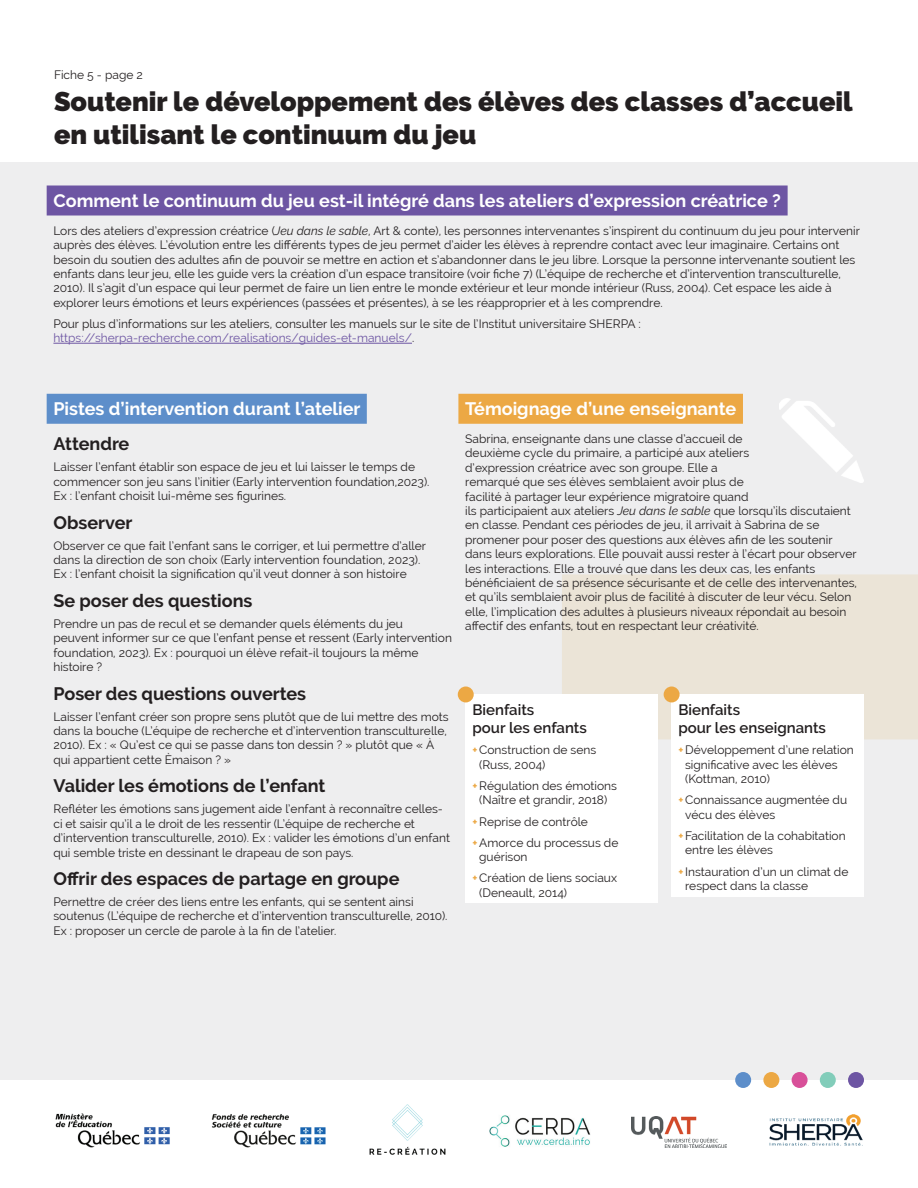
<style>
.page{position:relative;width:918px;height:1188px;background:#fff}
.page>*{position:absolute;margin:0;border:0;box-sizing:border-box;transform-origin:0 0}
.t1{font:900 27px/32.4px "Raleway";color:#231f20}
.t2{font:700 18px "Raleway";color:#fff}
.t3{font:700 18px "Raleway";color:#231f20}
.t4{font:600 15px/18px "Raleway";color:#231f20}
.t5{font:12px/14.4px "Raleway";color:#231f20}
.s1{font-style:italic}
.s2{color:#6d55a3}
.s3{font-weight:700;color:#eca844}
</style>
<div class="page">
<div style="left:0;top:162px;width:918px;height:918px;background:#eeeeef"></div>
<div style="left:735px;top:1072px;width:16px;height:16px;background:#5d8eca;border-radius:50%"></div>
<div style="left:763px;top:1072px;width:16px;height:16px;background:#eca844;border-radius:50%"></div>
<div style="left:792px;top:1072px;width:16px;height:16px;background:#d85099;border-radius:50%"></div>
<div style="left:820px;top:1072px;width:16px;height:16px;background:#82cdba;border-radius:50%"></div>
<div style="left:848px;top:1072px;width:16px;height:16px;background:#6d55a3;border-radius:50%"></div>
<img style="left:489px;top:1115px;width:101px;height:32px">
<img style="left:769px;top:1114px;width:94px;height:32px">
<img style="left:369px;top:1104px;width:77px;height:51px">
<img style="left:55px;top:1113px;width:115px;height:35px">
<img style="left:211px;top:1114px;width:115px;height:34px">
<img style="left:632px;top:1117px;width:94px;height:30px">
<div style="left:562px;top:574px;width:356px;height:165px;background:#ebe4d7"></div>
<div style="left:466px;top:694px;width:192px;height:209px;background:#fff"></div>
<div style="left:672px;top:694px;width:192px;height:203px;background:#fff"></div>
<div style="left:458px;top:687px;width:16px;height:15px;background:#eca844;border-radius:50%"></div>
<div style="left:664px;top:687px;width:16px;height:15px;background:#eca844;border-radius:50%"></div>
<div style="left:47px;top:186px;width:741px;height:30px;background:#6d55a3"></div>
<hr style="left:53px;top:343px;width:359px;height:1px;background:#6d55a3">
<div style="left:47px;top:394px;width:320px;height:30px;background:#5d8eca"></div>
<div style="left:458px;top:394px;width:285px;height:30px;background:#eca844"></div>
<img style="left:780px;top:398px;width:84px;height:84px">
<p class="t5" style="left:54px;top:67px;width:90px">Fiche 5 - page 2</p>
<h1 class="t1" style="left:54px;top:86px;width:800px">Soutenir le développement des élèves des classes d’accueil en utilisant le continuum du jeu</h1>
<h2 class="t2" style="left:53px;top:190px;width:729px">Comment le continuum du jeu est-il intégré dans les ateliers d’expression créatrice ?</h2>
<p class="t5" style="left:53px;top:223px;width:808px">Lors des ateliers d’expression créatrice (<span class="s1">Jeu dans le sable</span>, Art &amp; conte), les personnes intervenantes s’inspirent du continuum du jeu pour intervenir auprès des élèves. L’évolution entre les différents types de jeu permet d’aider les élèves à reprendre contact avec leur imaginaire. Certains ont besoin du soutien des adultes afin de pouvoir se mettre en action et s’abandonner dans le jeu libre. Lorsque la personne intervenante soutient les enfants dans leur jeu, elle les guide vers la création d’un espace transitoire (voir fiche 7) (L’équipe de recherche et d’intervention transculturelle, 2010). Il s’agit d’un espace qui leur permet de faire un lien entre le monde extérieur et leur monde intérieur (Russ, 2004). Cet espace les aide à explorer leurs émotions et leurs expériences (passées et présentes), à se les réapproprier et à les comprendre.</p>
<p class="t5" style="left:53px;top:316px;width:589px">Pour plus d’informations sur les ateliers, consulter les manuels sur le site de l’Institut universitaire SHERPA : <span class="s2">https://sherpa-recherche.com/realisations/guides-et-manuels/</span>.</p>
<h2 class="t2" style="left:53px;top:399px;width:309px">Pistes d’intervention durant l’atelier</h2>
<h2 class="t3" style="left:53px;top:434px;width:77px">Attendre</h2>
<p class="t5" style="left:53px;top:460px;width:378px">Laisser l’enfant établir son espace de jeu et lui laisser le temps de commencer son jeu sans l’initier (Early intervention foundation,2023).<br>Ex : l’enfant choisit lui-même ses figurines.</p>
<h2 class="t3" style="left:53px;top:512px;width:81px">Observer</h2>
<p class="t5" style="left:53px;top:538px;width:374px">Observer ce que fait l’enfant sans le corriger, et lui permettre d’aller dans la direction de son choix (Early intervention foundation, 2023).<br>Ex : l’enfant choisit la signification qu’il veut donner à son histoire</p>
<h2 class="t3" style="left:53px;top:590px;width:201px">Se poser des questions</h2>
<p class="t5" style="left:53px;top:617px;width:400px">Prendre un pas de recul et se demander quels éléments du jeu<br>peuvent informer sur ce que l’enfant pense et ressent (Early intervention foundation, 2023). Ex : pourquoi un élève refait-il toujours la même histoire ?</p>
<h2 class="t3" style="left:53px;top:683px;width:254px">Poser des questions ouvertes</h2>
<p class="t5" style="left:53px;top:709px;width:397px">Laisser l’enfant créer son propre sens plutôt que de lui mettre des mots dans la bouche (L’équipe de recherche et d’intervention transculturelle, 2010). Ex : « Qu’est ce qui se passe dans ton dessin ? » plutôt que « À qui appartient cette Èmaison ? »</p>
<h2 class="t3" style="left:53px;top:776px;width:274px">Valider les émotions de l’enfant</h2>
<p class="t5" style="left:53px;top:802px;width:398px">Refléter les émotions sans jugement aide l’enfant à reconnaître celles&shy;ci et saisir qu’il a le droit de les ressentir (L’équipe de recherche et d’intervention transculturelle, 2010). Ex : valider les émotions d’un enfant qui semble triste en dessinant le drapeau de son pays.</p>
<h2 class="t3" style="left:53px;top:868px;width:348px">Offrir des espaces de partage en groupe</h2>
<p class="t5" style="left:53px;top:895px;width:396px">Pernettre de créer des liens entre les enfants, qui se sentent ainsi soutenus (L’équipe de recherche et d’intervention transculturelle, 2010).<br>Ex : proposer un cercle de parole à la fin de l’atelier.</p>
<h2 class="t2" style="left:465px;top:399px;width:273px">Témoignage d’une enseignante</h2>
<p class="t5" style="left:465px;top:432px;width:393px">Sabrina, enseignante dans une classe d’accueil de<br>deuxième cycle du primaire, a participé aux ateliers<br>d’expression créatrice avec son groupe. Elle a<br>remarqué que ses élèves semblaient avoir plus de<br>facilité à partager leur expérience migratoire quand<br>ils participaient aux ateliers <span class="s1">Jeu dans le sable</span> que lorsqu’ils discutaient en classe. Pendant ces périodes de jeu, il arrivait à Sabrina de se promener pour poser des questions aux élèves afin de les soutenir dans leurs explorations. Elle pouvait aussi rester à l’écart pour observer les interactions. Elle a trouvé que dans les deux cas, les enfants bénéficiaient de sa présence sécurisante et de celle des intervenantes, et qu’ils semblaient avoir plus de facilité à discuter de leur vécu. Selon elle, l’implication des adultes à plusieurs niveaux répondait au besoin affectif des enfants, tout en respectant leur créativité.</p>
<p class="t4" style="left:472px;top:701px;width:116px">Bienfaits<br>pour les enfants</p>
<p class="t5" style="left:479px;top:743px;width:119px;text-indent:-7px"><span class="s3">+</span>Construction de sens (Russ, 2004)</p>
<p class="t5" style="left:472px;top:779px;width:146px;text-align:center"><span class="s3">+</span>Régulation des émotions (Naître et grandir, 2018)</p>
<p class="t5" style="left:472px;top:811px;width:147px;line-height:21.1px"><span class="s3">+</span>Reprise de contrôle <span class="s3">+</span>Amorce du processus de</p>
<p class="t5" style="left:472px;top:846px;width:146px;line-height:21.1px;text-indent:7px">guérison<br><span class="s3">+</span>Création de liens sociaux</p>
<p class="t5" style="left:479px;top:885px;width:89px">(Deneault, 2014)</p>
<p class="t4" style="left:678px;top:701px;width:149px">Bienfaits<br>pour les enseignants</p>
<p class="t5" style="left:685px;top:743px;width:170px;text-indent:-7px"><span class="s3">+</span>Développement d’une relation significative avec les élèves (Kottman, 2010)</p>
<p class="t5" style="left:685px;top:793px;width:164px;text-indent:-7px"><span class="s3">+</span>Connaissance augmentée du vécu des élèves</p>
<p class="t5" style="left:685px;top:829px;width:162px;text-indent:-7px"><span class="s3">+</span>Facilitation de la cohabitation entre les élèves</p>
<p class="t5" style="left:685px;top:864px;width:165px;text-indent:-7px"><span class="s3">+</span> Instauration d’un un climat de respect dans la classe</p>
</div>
